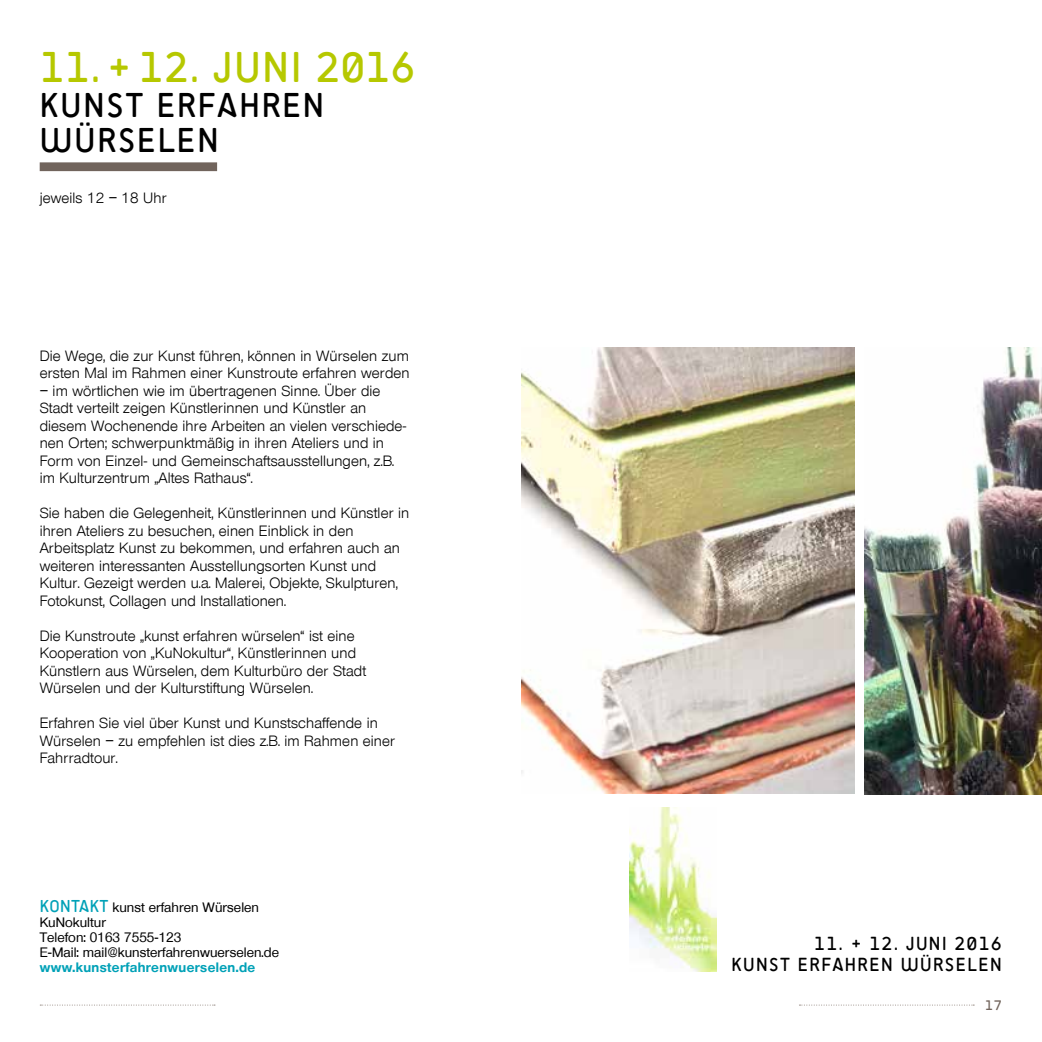
<style>
.page{position:relative;width:1042px;height:1042px;background:#fff}
.page>*{position:absolute;margin:0;border:0;box-sizing:border-box;transform-origin:0 0}
.t1{font:43.75px "Sci Fly Sans";letter-spacing:.01em;color:#b6c800}
.t2{font:35px/35px "Sci Fly Sans";letter-spacing:.055em;color:#000}
.t3{font:19.25px/21px "Sci Fly Sans";letter-spacing:.075em;color:#000;text-align:right}
.t4{font:14.53px/17.5px "Olnova";letter-spacing:.01em;color:#000}
.t5{font:14px "Sci Fly Sans";color:#71645c}
.t6{font:500 13.3px/14.9px "Olnova";letter-spacing:.005em;color:#000}
.t7{font:700 13.3px "Olnova";letter-spacing:.03em;color:#00a1b7}
.s1{font-family:"Sci Fly Sans";font-weight:400;font-size:17.5px;color:#00a1b7}
</style>
<div class="page">
<svg style="left:799px;top:1004px;width:175px;height:1px"></svg>
<svg style="left:40px;top:1004px;width:175px;height:1px"></svg>
<div style="left:40px;top:162px;width:177px;height:9px;background:#71645c"></div>
<img style="left:521px;top:347px;width:334px;height:447px">
<img style="left:864px;top:347px;width:178px;height:447px">
<img style="left:629px;top:807px;width:87px;height:164px">
<h1 class="t1" style="left:40px;top:50px;width:377px">11. + 12. JUNI 2016</h1>
<h2 class="t2" style="left:40px;top:90px;width:286px">KUNST ERFAHREN<br>WÜRSELEN</h2>
<p class="t4" style="left:40px;top:189px;width:129px">jeweils 12 – 18 Uhr</p>
<p class="t4" style="left:40px;top:347px;width:371px">Die Wege, die zur Kunst führen, können in Würselen zum ersten Mal im Rahmen einer Kunstroute erfahren werden</p>
<p class="t4" style="left:40px;top:382px;width:368px">– im wörtlichen wie im übertragenen Sinne. Über die Stadt verteilt zeigen Künstlerinnen und Künstler an diesem Wochenende ihre Arbeiten an vielen verschiede&shy;nen Orten; schwerpunktmäßig in ihren Ateliers und in Form von Einzel- und Gemeinschaftsausstellungen, z.B. im Kulturzentrum „Altes Rathaus“.</p>
<p class="t4" style="left:40px;top:504px;width:371px">Sie haben die Gelegenheit, Künstlerinnen und Künstler in ihren Ateliers zu besuchen, einen Einblick in den Arbeitsplatz Kunst zu bekommen, und erfahren auch an weiteren interessanten Ausstellungsorten Kunst und Kultur. Gezeigt werden u.a. Malerei, Objekte, Skulpturen, Fotokunst, Collagen und Installationen.</p>
<p class="t4" style="left:40px;top:627px;width:328px">Die Kunstroute „kunst erfahren würselen“ ist eine Kooperation von „KuNokultur“, Künstlerinnen und Künstlern aus Würselen, dem Kulturbüro der Stadt Würselen und der Kulturstiftung Würselen.</p>
<p class="t4" style="left:40px;top:714px;width:357px">Erfahren Sie viel über Kunst und Kunstschaffende in<br>Würselen – zu empfehlen ist dies z.B. im Rahmen einer<br>Fahrradtour.</p>
<p class="t6" style="left:40px;top:900px;width:241px"><span class="s1">KONTAKT</span> kunst erfahren Würselen<br>KuNokultur<br>Telefon: 0163 7555-123<br>E-Mail: mail@kunsterfahrenwuerselen.de</p>
<p class="t7" style="left:40px;top:961px;width:217px">www.kunsterfahrenwuerselen.de</p>
<h3 class="t3" style="left:731px;top:934px;width:272px">11. + 12. JUNI 2016<br>KUNST ERFAHREN WÜRSELEN</h3>
<p class="t5" style="left:985px;top:999px;width:18px">17</p>
</div>
